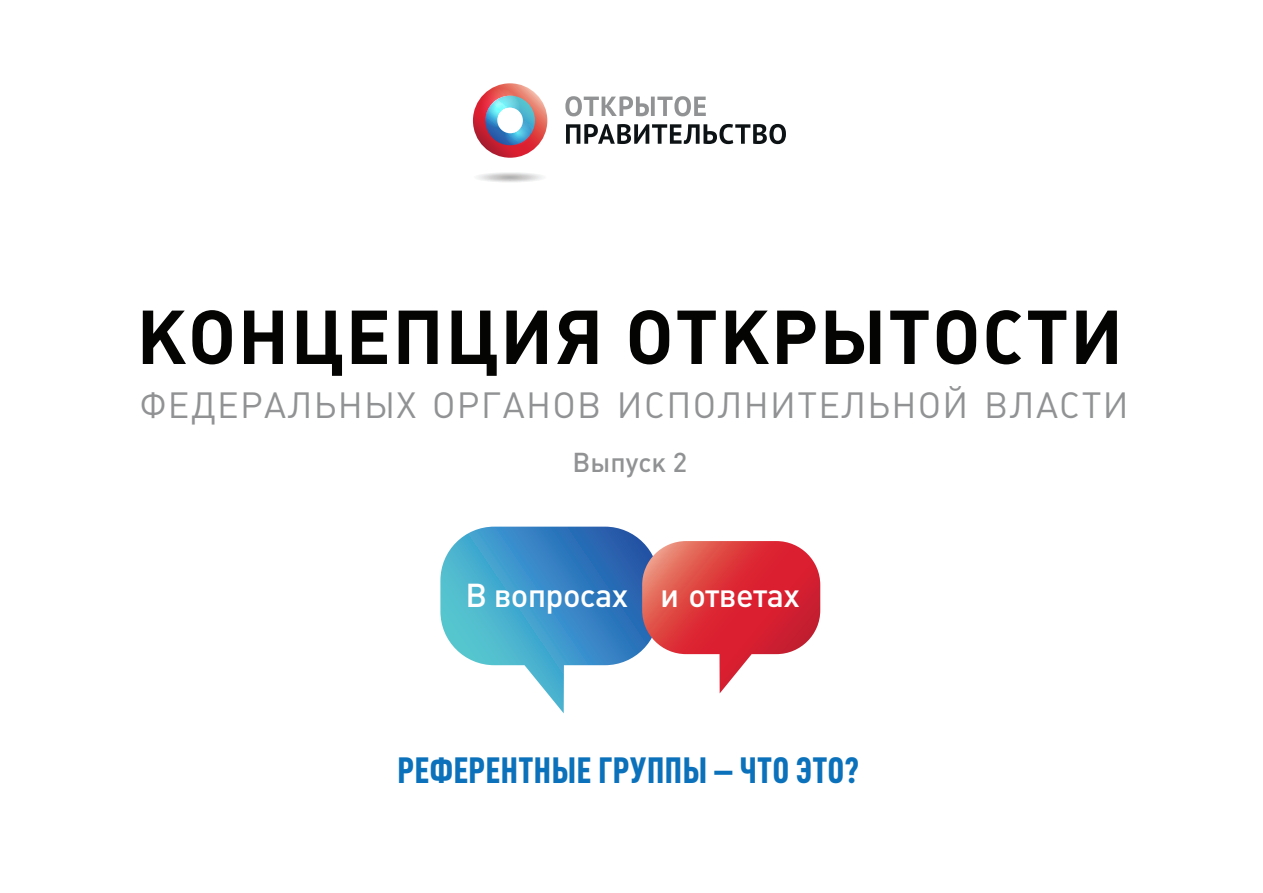
<style>
.page{position:relative;width:1263px;height:893px;background:#fff}
.page>*{position:absolute;margin:0;border:0;box-sizing:border-box;transform-origin:0 0}
.t1{font:700 75px "Plumb";letter-spacing:.02em;color:#040503}
.t2{font:36px "Plumb";letter-spacing:.035em;color:#909293}
.t3{font:700 36px "Plumb Condensed";letter-spacing:.02em;color:#0a71ba}
.t4{font:500 32.7px "Plumb";letter-spacing:-.02em;color:#fff}
.t5{font:500 27px "Plumb";color:#909293}
</style>
<div class="page">
<svg style="left:440px;top:527px;width:380px;height:186px"></svg>
<svg style="left:473px;top:83px;width:74px;height:75px;background:#d74e50"></svg>
<svg style="left:485px;top:96px;width:50px;height:49px"></svg>
<svg style="left:497px;top:108px;width:26px;height:25px"></svg>
<svg style="left:565px;top:96px;width:141px;height:20px"></svg>
<svg style="left:566px;top:124px;width:220px;height:20px"></svg>
<div style="left:474px;top:172px;width:72px;height:11px;background:#fbfbfa;border-radius:50%"></div>
<div style="left:474px;top:172px;width:72px;height:10px;background:#f4f6f6;border-radius:50%"></div>
<div style="left:479px;top:173px;width:62px;height:9px;background:#eff0f0;border-radius:50%"></div>
<div style="left:480px;top:173px;width:60px;height:9px;background:#e9e9ea;border-radius:50%"></div>
<div style="left:481px;top:173px;width:58px;height:8px;background:#ebebec;border-radius:50%"></div>
<div style="left:484px;top:174px;width:52px;height:7px;background:#e5e5e5;border-radius:50%"></div>
<div style="left:485px;top:174px;width:50px;height:7px;background:#e0e1e2;border-radius:50%"></div>
<div style="left:487px;top:174px;width:46px;height:7px;background:#dddbdc;border-radius:50%"></div>
<div style="left:488px;top:174px;width:44px;height:6px;background:#d7d6d7;border-radius:50%"></div>
<div style="left:490px;top:174px;width:40px;height:6px;background:#d1d0d0;border-radius:50%"></div>
<div style="left:494px;top:175px;width:32px;height:5px;background:#cdcccc;border-radius:50%"></div>
<hr style="left:497px;top:175px;width:26px;height:4px;background:#cbc9c5;border-radius:50%">
<hr style="left:497px;top:176px;width:26px;height:3px;background:#c6c6c6;border-radius:50%">
<hr style="left:499px;top:176px;width:22px;height:3px;background:#c6c4c1;border-radius:50%">
<hr style="left:500px;top:176px;width:20px;height:3px;background:#c2c1be;border-radius:50%">
<svg style="left:505px;top:176px;width:10px;height:5px"></svg>
<svg style="left:479px;top:88px;width:41px;height:40px"></svg>
<svg style="left:490px;top:97px;width:13px;height:12px"></svg>
<svg style="left:504px;top:119px;width:26px;height:27px"></svg>
<h1 class="t1" style="left:137px;top:294px;width:988px">КОНЦЕПЦИЯ ОТКРЫТОСТИ</h1>
<p class="t2" style="left:140px;top:384px;width:990px">ФЕДЕРАЛЬНЫХ ОРГАНОВ ИСПОЛНИТЕЛЬНОЙ ВЛАСТИ</p>
<p class="t5" style="left:572px;top:447px;width:116px">Выпуск 2</p>
<p class="t4" style="left:465px;top:576px;width:336px">В вопросах и ответах</p>
<p class="t3" style="left:397px;top:750px;width:463px">РЕФЕРЕНТНЫЕ ГРУППЫ – ЧТО ЭТО?</p>
</div>
